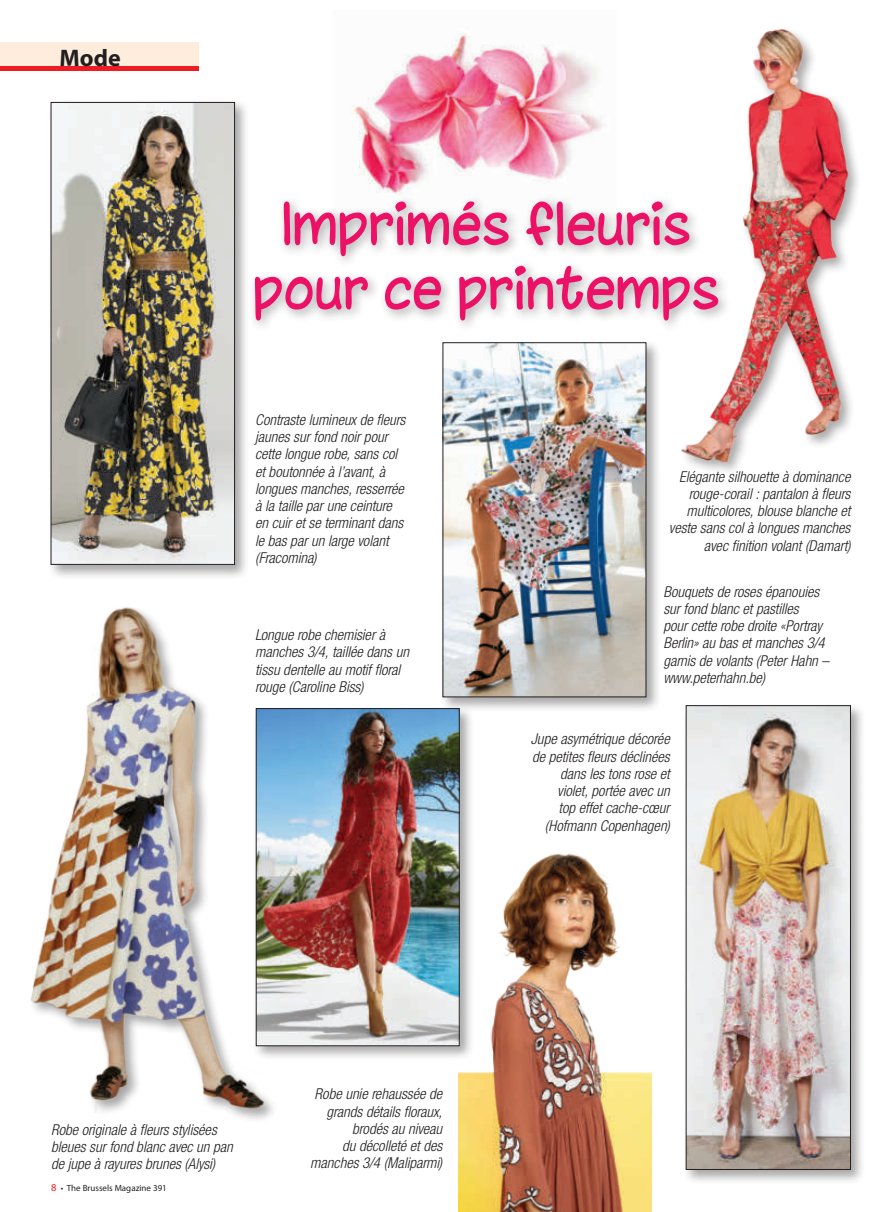
<style>
.page{position:relative;width:893px;height:1212px;background:#fff}
.page>*{position:absolute;margin:0;border:0;box-sizing:border-box;transform-origin:0 0}
.t1{font:54.75px/64.3px "Chinacat";color:#ec1067;text-align:center}
.t2{font:700 24px "Myriad Pro";color:#231f20}
.t3{font:italic 300 condensed 15px/17.2px "Helvetica Neue LT Std";color:#231f20}
.t4{font:9px "Myriad Pro";color:#231f20}
.s1{font-size:10.5px;color:#ee1d23}
</style>
<div class="page">
<img style="left:352px;top:34px;width:252px;height:159px">
<img style="left:459px;top:853px;width:192px;height:359px">
<div style="left:0;top:43px;width:199px;height:25px;background:#feeddc"></div>
<hr style="left:0;top:66px;width:199px;height:4px;background:#ee1d23">
<img style="left:30px;top:607px;width:238px;height:506px">
<div style="left:253px;top:705px;width:222px;height:356px;background:#231f20;opacity:.4"></div>
<img style="left:258px;top:710px;width:200px;height:334px">
<div style="left:256px;top:708px;width:204px;height:338px;border:1px solid #231f20"></div>
<div style="left:440px;top:339px;width:221px;height:373px;background:#231f20;opacity:.4"></div>
<img style="left:445px;top:344px;width:199px;height:351px">
<img style="left:681px;top:29px;width:177px;height:442px">
<div style="left:48px;top:99px;width:202px;height:481px;background:#231f20;opacity:.4"></div>
<img style="left:53px;top:104px;width:180px;height:459px">
<div style="left:51px;top:102px;width:184px;height:463px;border:1px solid #231f20"></div>
<div style="left:683px;top:702px;width:183px;height:483px;background:#231f20;opacity:.4"></div>
<img style="left:688px;top:707px;width:161px;height:461px">
<div style="left:686px;top:705px;width:165px;height:465px;border:1px solid #231f20"></div>
<div style="left:248px;top:195px;width:483px;height:138px;background:#231f20;opacity:.4"></div>
<h2 class="t2" style="left:60px;top:42px;width:63px">Mode</h2>
<h1 class="t1" style="left:255px;top:191px;width:467px">Imprimés fleuris pour ce printemps</h1>
<p class="t3" style="left:255px;top:411px;width:152px">Contraste lumineux de fleurs jaunes sur fond noir pour cette longue robe, sans col et boutonnée à l’avant, à longues manches, resserrée à la taille par une ceinture en cuir et se terminant dans le bas par un large volant (Fracomina)</p>
<p class="t3" style="left:255px;top:626px;width:155px">Longue robe chemisier à manches 3/4, taillée dans un tissu dentelle au motif floral rouge (Caroline Biss)</p>
<p class="t3" style="left:669px;top:468px;width:183px;text-align:right">Elégante silhouette à dominance rouge-corail : pantalon à fleurs multicolores, blouse blanche et veste sans col à longues manches avec finition volant (Damart)</p>
<p class="t3" style="left:663px;top:583px;width:167px">Bouquets de roses épanouies sur fond blanc et pastilles<br>pour cette robe droite «Portray<br>Berlin» au bas et manches 3/4 garnis de volants (Peter Hahn – www.peterhahn.be)</p>
<p class="t3" style="left:531px;top:731px;width:141px;text-align:right">Jupe asymétrique décorée de petites fleurs déclinées dans les tons rose et violet, portée avec un<br>top effet cache-cœur (Hofmann Copenhagen)</p>
<p class="t3" style="left:51px;top:1121px;width:183px">Robe originale à fleurs stylisées bleues sur fond blanc avec un pan de jupe à rayures brunes (Alysi)</p>
<p class="t4" style="left:51px;top:1182px;width:117px"><span class="s1">8</span> • The Brussels Magazine 391</p>
<p class="t3" style="left:310px;top:1086px;width:133px;text-align:right">Robe unie rehaussée de grands détails floraux, brodés au niveau<br>du décolleté et des manches 3/4 (Maliparmi)</p>
</div>
